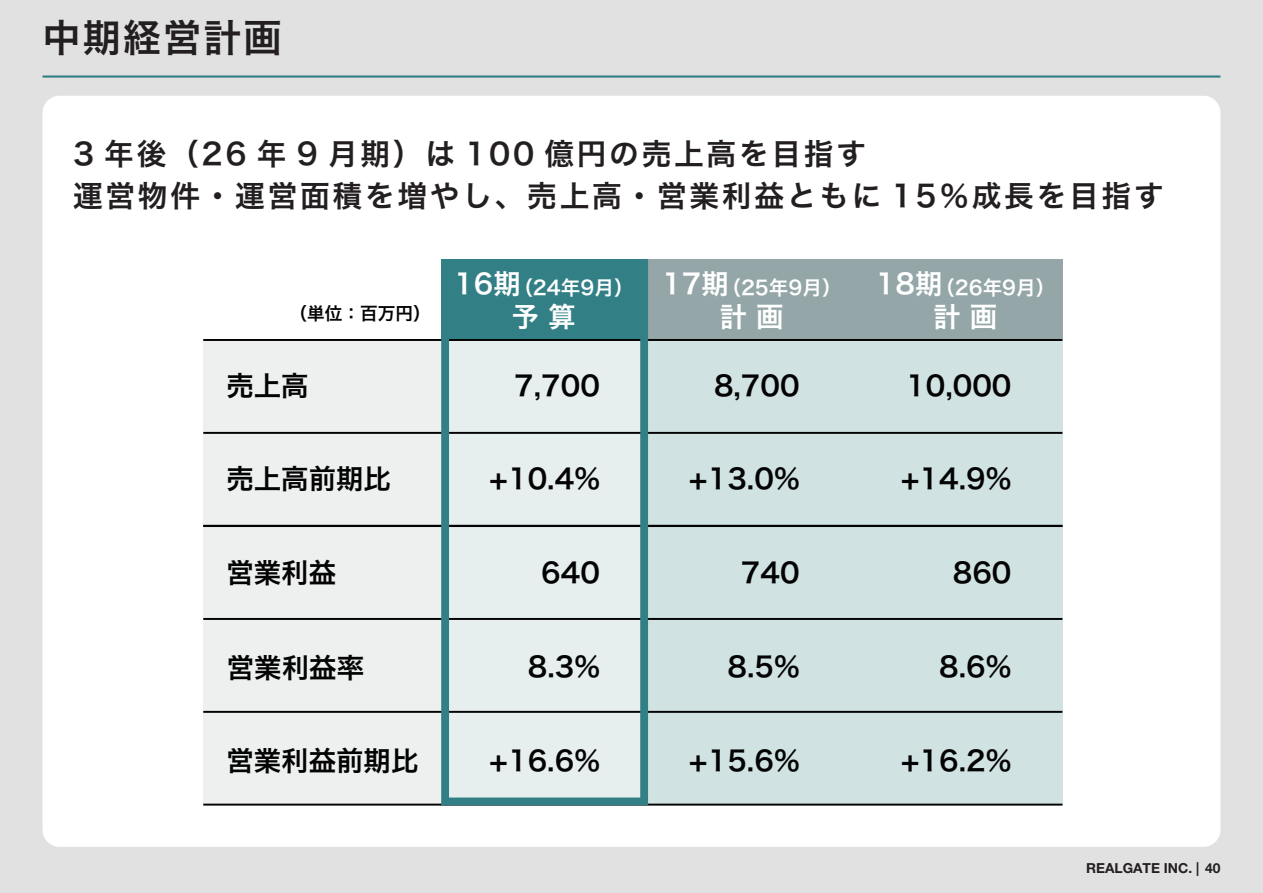
<style>
.page{position:relative;width:1263px;height:893px;background:#e1e1e1}
.page>*{position:absolute;margin:0;border:0;box-sizing:border-box;transform-origin:0 0}
.t1{font:38.25px "Hira Kaku Pro W6";letter-spacing:.05em;color:#231f20}
.t2{font:29.7px/41.4px "Hira Kaku Pro W6";letter-spacing:.09em;color:#231f20}
.t3{font:27.45px "Hira Kaku Pro W6";color:#030303}
.t4{font:27.45px/33px "Hira Kaku Pro W6";color:#fff}
.t5{font:19.65px "Hira Kaku Pro W6";color:#fff}
.t6{font:17.7px "Hira Kaku Pro W6";color:#030303}
.t7{font:700 13.8px "Helvetica Neue LT Pro";color:#231f20}
</style>
<div class="page">
<hr style="left:43px;top:75px;width:1177px;height:3px;background:#307f85">
<div style="left:43px;top:96px;width:1177px;height:751px;background:#fff;border-radius:17px"></div>
<div style="left:640px;top:259px;width:423px;height:79px;background:#94a6a7"></div>
<div style="left:203px;top:341px;width:446px;height:185px;background:#eef0f0"></div>
<div style="left:203px;top:525px;width:446px;height:280px;background:#eef0f0"></div>
<div style="left:646px;top:341px;width:417px;height:185px;background:#d0e2e2"></div>
<div style="left:646px;top:525px;width:417px;height:280px;background:#d0e2e2"></div>
<hr style="left:203px;top:339px;width:859px;height:2px;background:#030303">
<hr style="left:203px;top:432px;width:859px;height:2px;background:#030303">
<hr style="left:203px;top:525px;width:859px;height:2px;background:#030303">
<hr style="left:203px;top:618px;width:859px;height:2px;background:#030303">
<hr style="left:203px;top:711px;width:859px;height:2px;background:#030303">
<hr style="left:203px;top:804px;width:859px;height:2px;background:#030303">
<svg style="left:441px;top:259px;width:207px;height:546px"></svg>
<h1 class="t1" style="left:43px;top:3px;width:241px">中期経営計画</h1>
<p class="t2" style="left:73px;top:132px;width:1092px">3 年後（26 年 9 月期）は 100 億円の売上高を目指す<br>運営物件・運営面積を増やし、売上高・営業利益ともに 15％成長を目指す</p>
<p class="t6" style="left:290px;top:297px;width:143px">（単位：百万円(</p>
<p class="t4" style="left:511px;top:266px;width:66px;text-indent:-57px">16期<br>予算</p>
<p class="t4" style="left:662px;top:266px;width:68px">17期</p>
<p class="t5" style="left:513px;top:269px;width:122px">（24年9月）</p>
<p class="t5" style="left:721px;top:269px;width:122px">（25年9月）</p>
<p class="t4" style="left:719px;top:299px;width:66px">計画</p>
<p class="t4" style="left:876px;top:266px;width:68px">18期</p>
<p class="t5" style="left:935px;top:269px;width:122px">（26年9月(</p>
<p class="t4" style="left:933px;top:299px;width:66px">計画</p>
<p class="t3" style="left:226px;top:360px;width:84px">売上高</p>
<p class="t3" style="left:514px;top:360px;width:87px">7,700</p>
<p class="t3" style="left:714px;top:360px;width:87px">8,700</p>
<p class="t3" style="left:906px;top:360px;width:107px">10,000</p>
<p class="t3" style="left:226px;top:454px;width:166px">売上高前期比</p>
<p class="t3" style="left:489px;top:454px;width:112px">+10.4%</p>
<p class="t3" style="left:689px;top:454px;width:112px">+13.0%</p>
<p class="t3" style="left:901px;top:454px;width:112px">+14.9%</p>
<p class="t3" style="left:226px;top:548px;width:111px">営業利益</p>
<p class="t3" style="left:541px;top:548px;width:60px">640</p>
<p class="t3" style="left:741px;top:548px;width:60px">740</p>
<p class="t3" style="left:953px;top:548px;width:60px">860</p>
<p class="t3" style="left:227px;top:643px;width:139px">営業利益率</p>
<p class="t3" style="left:528px;top:641px;width:74px">8.3%</p>
<p class="t3" style="left:727px;top:641px;width:74px">8.5%</p>
<p class="t3" style="left:939px;top:641px;width:74px">8.6%</p>
<p class="t3" style="left:226px;top:736px;width:194px">営業利益前期比</p>
<p class="t3" style="left:489px;top:736px;width:112px">+16.6%</p>
<p class="t3" style="left:689px;top:736px;width:112px">+15.6%</p>
<p class="t3" style="left:901px;top:736px;width:112px">+16.2%</p>
<p class="t7" style="left:1086px;top:860px;width:136px">REALGATE INC |. 40</p>
</div>
